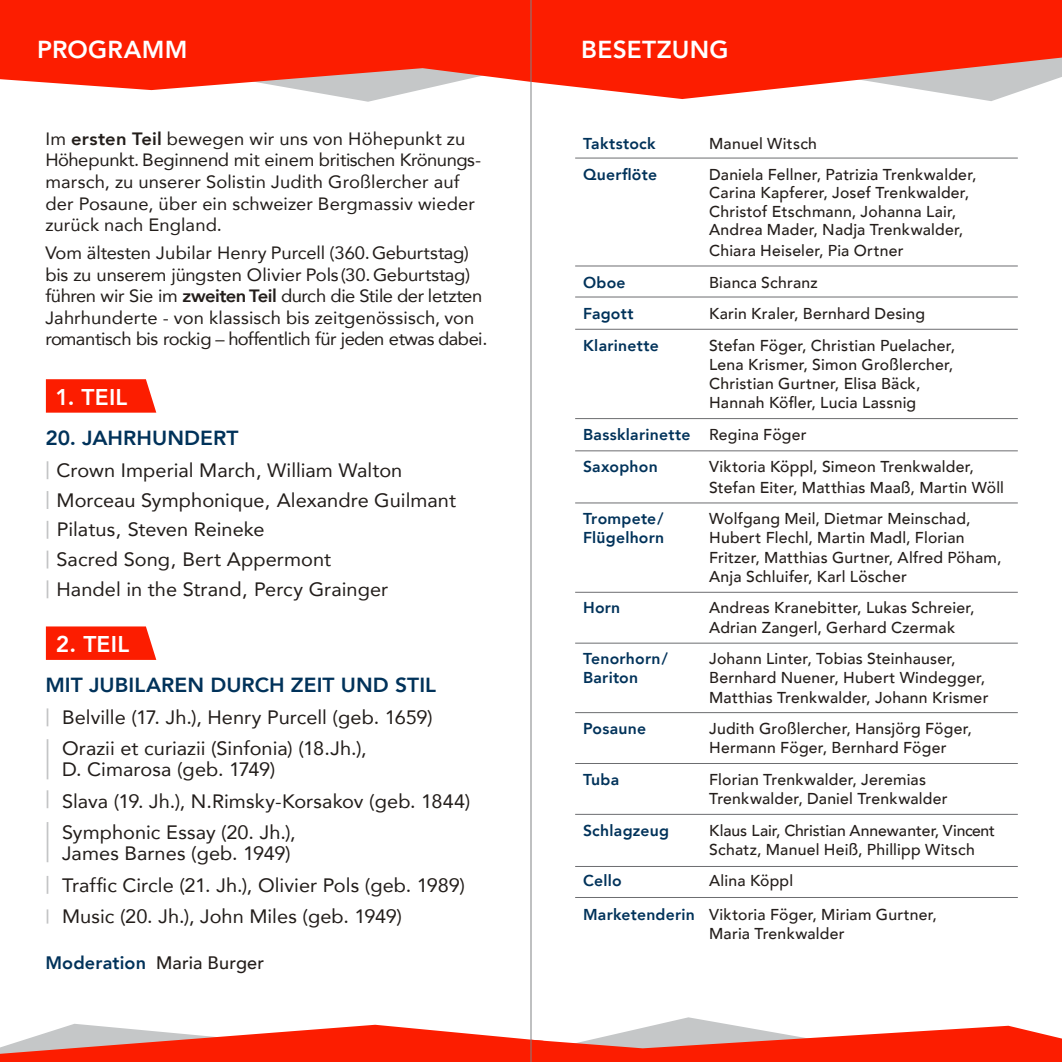
<style>
.page{position:relative;width:1062px;height:1062px;background:#fff}
.page>*{position:absolute;margin:0;border:0;box-sizing:border-box;transform-origin:0 0}
.Teile{font:800 24.5px "Avenir";letter-spacing:.01em;color:#fff}
.Teile-2{font:800 22.75px "Avenir";letter-spacing:.01em;color:#fff}
.Text{font:800 20.3px "Avenir";color:#00325a}
.Text-2{font:19.43px "Avenir";color:#221d1a}
.Text-3{font:500 18.03px "Avenir";letter-spacing:.01em;color:#241e1b}
.Text-4{font:17.85px "Avenir";color:#221d1a}
.Text-5{font:17.85px "Avenir";letter-spacing:-.025em;color:#221d1a}
.Text-6{font:17.85px "Avenir";letter-spacing:-.03em;color:#221d1a}
.Text-7{font:500 15.75px "Avenir";letter-spacing:.015em;color:#241e1b}
.Text-8{font:800 15.75px "Avenir";letter-spacing:.015em;color:#00325a}
.Text-9{font:500 15.75px "Avenir";letter-spacing:-.005em;color:#241e1b}
.s1{font-weight:800}
.s2{font-weight:800;color:#00325a}
.s3{font-weight:500;color:#241e1b}
</style>
<div class="page">
<svg style="left:302px;top:90px;width:117px;height:12px"></svg>
<svg style="left:531px;top:0;width:531px;height:99px;background:#f73f27"></svg>
<svg style="left:0;top:0;width:530px;height:90px;background:#f83219"></svg>
<svg style="left:46px;top:379px;width:110px;height:34px;background:#fc2a0f"></svg>
<hr style="left:575px;top:266px;width:442px;height:1px;background:#6c6d70">
<hr style="left:575px;top:158px;width:442px;height:1px;background:#6c6d70">
<hr style="left:575px;top:297px;width:442px;height:1px;background:#6c6d70">
<hr style="left:575px;top:329px;width:442px;height:1px;background:#6c6d70">
<hr style="left:575px;top:418px;width:442px;height:1px;background:#6c6d70">
<hr style="left:575px;top:450px;width:442px;height:1px;background:#6c6d70">
<hr style="left:575px;top:502px;width:442px;height:1px;background:#6c6d70">
<hr style="left:575px;top:592px;width:442px;height:1px;background:#6c6d70">
<hr style="left:575px;top:643px;width:442px;height:1px;background:#6c6d70">
<hr style="left:575px;top:712px;width:442px;height:1px;background:#6c6d70">
<hr style="left:575px;top:763px;width:442px;height:1px;background:#6c6d70">
<hr style="left:575px;top:814px;width:442px;height:1px;background:#6c6d70">
<hr style="left:575px;top:897px;width:442px;height:1px;background:#6c6d70">
<hr style="left:575px;top:866px;width:442px;height:1px;background:#6c6d70">
<svg style="left:0;top:1017px;width:1062px;height:45px"></svg>
<hr style="left:530px;top:0;width:1px;height:1062px;background:#808285">
<svg style="left:46px;top:626px;width:110px;height:34px;background:#fc2a0f"></svg>
<svg style="left:47px;top:461px;width:1px;height:18px"></svg>
<svg style="left:47px;top:491px;width:1px;height:18px"></svg>
<svg style="left:47px;top:521px;width:1px;height:18px"></svg>
<svg style="left:47px;top:550px;width:1px;height:18px"></svg>
<svg style="left:47px;top:580px;width:1px;height:18px"></svg>
<svg style="left:47px;top:708px;width:1px;height:18px"></svg>
<hr style="left:47px;top:739px;width:1px;height:40px;background:#6c6d70">
<svg style="left:47px;top:790px;width:1px;height:18px"></svg>
<svg style="left:47px;top:876px;width:1px;height:17px"></svg>
<svg style="left:47px;top:909px;width:1px;height:14px"></svg>
<hr style="left:47px;top:822px;width:1px;height:40px;background:#6c6d70">
<p class="Teile" style="left:37px;top:30px;width:152px">PROGRAMM</p>
<p class="Teile" style="left:581px;top:30px;width:149px">BESETZUNG</p>
<p class="Text-4" style="left:45px;top:124px;width:421px">Im <span class="s1">ersten Teil</span> bewegen wir uns von Höhepunkt zu</p>
<p class="Text-5" style="left:45px;top:146px;width:437px">Höhepunkt. Beginnend mit einem britischen Krönungs-</p>
<p class="Text-4" style="left:45px;top:167px;width:416px">marsch, zu unserer Solistin Judith Großlercher auf</p>
<p class="Text-4" style="left:45px;top:189px;width:431px">der Posaune, über ein schweizer Bergmassiv wieder</p>
<p class="Text-4" style="left:45px;top:210px;width:178px">zurück nach England.</p>
<p class="Text-4" style="left:45px;top:238px;width:425px">Vom ältesten Jubilar Henry Purcell (360. Geburtstag)</p>
<p class="Text-4" style="left:45px;top:260px;width:426px">bis zu unserem jüngsten Olivier Pols (30. Geburtstag)</p>
<p class="Text-5" style="left:45px;top:281px;width:438px">führen wir Sie im <span class="s1">zweiten Teil</span> durch die Stile der letzten</p>
<p class="Text-4" style="left:45px;top:303px;width:430px">Jahrhunderte - von klassisch bis zeitgenössisch, von</p>
<p class="Text-6" style="left:45px;top:325px;width:444px">romantisch bis rockig – hoffentlich für jeden etwas dabei.</p>
<p class="Teile-2" style="left:55px;top:379px;width:74px">1. TEIL</p>
<p class="Text" style="left:45px;top:422px;width:195px">20. JAHRHUNDERT</p>
<p class="Text-2" style="left:56px;top:454px;width:347px">Crown Imperial March, William Walton</p>
<p class="Text-2" style="left:56px;top:484px;width:401px">Morceau Symphonique, Alexandre Guilmant</p>
<p class="Text-2" style="left:57px;top:514px;width:209px">Pilatus, Steven Reineke</p>
<p class="Text-2" style="left:56px;top:544px;width:276px">Sacred Song, Bert Appermont</p>
<p class="Text-2" style="left:56px;top:573px;width:333px">Handel in the Strand, Percy Grainger</p>
<p class="Teile-2" style="left:56px;top:626px;width:75px">2. TEIL</p>
<p class="Text" style="left:45px;top:669px;width:392px">MIT JUBILAREN DURCH ZEIT UND STIL</p>
<p class="Text-2" style="left:62px;top:701px;width:372px">Belville (17. Jh.), Henry Purcell (geb. 1659)</p>
<p class="Text-2" style="left:62px;top:733px;width:306px">Orazii et curiazii (Sinfonia) (18.Jh.),</p>
<p class="Text-2" style="left:62px;top:754px;width:215px">D. Cimarosa (geb. 1749)</p>
<p class="Text-2" style="left:62px;top:785px;width:410px">Slava (19. Jh.), N.Rimsky-Korsakov (geb. 1844)</p>
<p class="Text-2" style="left:62px;top:817px;width:235px">Symphonic Essay (20. Jh.),</p>
<p class="Text-2" style="left:62px;top:838px;width:230px">James Barnes (geb. 1949)</p>
<p class="Text-2" style="left:62px;top:869px;width:404px">Traffic Circle (21. Jh.), Olivier Pols (geb. 1989)</p>
<p class="Text-2" style="left:62px;top:901px;width:341px">Music (20. Jh.), John Miles (geb. 1949)</p>
<p class="Text-3" style="left:45px;top:947px;width:220px"><span class="s2">Moderation</span> Maria Burger</p>
<p class="Text-8" style="left:583px;top:131px;width:74px">Taktstock</p>
<p class="Text-7" style="left:709px;top:129px;width:109px">Manuel Witsch</p>
<p class="Text-8" style="left:583px;top:162px;width:75px">Querflöte</p>
<p class="Text-7" style="left:709px;top:161px;width:269px">Daniela Fellner, Patrizia Trenkwalder,</p>
<p class="Text-7" style="left:709px;top:179px;width:261px">Carina Kapferer, Josef Trenkwalder,</p>
<p class="Text-7" style="left:709px;top:198px;width:248px">Christof Etschmann, Johanna Lair,</p>
<p class="Text-7" style="left:709px;top:216px;width:256px">Andrea Mader, Nadja Trenkwalder,</p>
<p class="Text-7" style="left:709px;top:237px;width:196px">Chiara Heiseler, Pia Ortner</p>
<p class="Text-8" style="left:583px;top:270px;width:44px">Oboe</p>
<p class="Text-7" style="left:709px;top:268px;width:110px">Bianca Schranz</p>
<p class="Text-8" style="left:583px;top:301px;width:52px">Fagott</p>
<p class="Text-7" style="left:709px;top:300px;width:218px">Karin Kraler, Bernhard Desing</p>
<p class="Text-8" style="left:583px;top:333px;width:77px">Klarinette</p>
<p class="Text-7" style="left:709px;top:331px;width:247px">Stefan Föger, Christian Puelacher,</p>
<p class="Text-7" style="left:709px;top:351px;width:246px">Lena Krismer, Simon Großlercher,</p>
<p class="Text-7" style="left:709px;top:370px;width:213px">Christian Gurtner, Elisa Bäck,</p>
<p class="Text-7" style="left:709px;top:389px;width:209px">Hannah Köfler, Lucia Lassnig</p>
<p class="Text-8" style="left:583px;top:422px;width:225px">Bassklarinette <span class="s3">Regina Föger</span></p>
<p class="Text-8" style="left:583px;top:454px;width:76px">Saxophon</p>
<p class="Text-7" style="left:709px;top:452px;width:266px">Viktoria Köppl, Simeon Trenkwalder,</p>
<p class="Text-7" style="left:709px;top:473px;width:296px">Stefan Eiter, Matthias Maaß, Martin Wöll</p>
<p class="Text-8" style="left:583px;top:506px;width:82px">Trompete/</p>
<p class="Text-7" style="left:709px;top:505px;width:263px">Wolfgang Meil, Dietmar Meinschad,</p>
<p class="Text-8" style="left:583px;top:525px;width:83px">Flügelhorn</p>
<p class="Text-7" style="left:709px;top:524px;width:257px">Hubert Flechl, Martin Madl, Florian</p>
<p class="Text-7" style="left:709px;top:543px;width:294px">Fritzer, Matthias Gurtner, Alfred Pöham,</p>
<p class="Text-7" style="left:709px;top:562px;width:199px">Anja Schluifer, Karl Löscher</p>
<p class="Text-8" style="left:583px;top:595px;width:39px">Horn</p>
<p class="Text-7" style="left:709px;top:594px;width:267px">Andreas Kranebitter, Lukas Schreier,</p>
<p class="Text-7" style="left:709px;top:613px;width:247px">Adrian Zangerl, Gerhard Czermak</p>
<p class="Text-8" style="left:583px;top:646px;width:86px">Tenorhorn/</p>
<p class="Text-7" style="left:709px;top:645px;width:248px">Johann Linter, Tobias Steinhauser,</p>
<p class="Text-8" style="left:583px;top:665px;width:57px">Bariton</p>
<p class="Text-7" style="left:709px;top:664px;width:277px">Bernhard Nuener, Hubert Windegger,</p>
<p class="Text-7" style="left:709px;top:683px;width:281px">Matthias Trenkwalder, Johann Krismer</p>
<p class="Text-8" style="left:583px;top:716px;width:65px">Posaune</p>
<p class="Text-7" style="left:709px;top:715px;width:264px">Judith Großlercher, Hansjörg Föger,</p>
<p class="Text-7" style="left:709px;top:734px;width:239px">Hermann Föger, Bernhard Föger</p>
<p class="Text-8" style="left:583px;top:767px;width:38px">Tuba</p>
<p class="Text-7" style="left:709px;top:765px;width:218px">Florian Trenkwalder, Jeremias</p>
<p class="Text-7" style="left:709px;top:785px;width:240px">Trenkwalder, Daniel Trenkwalder</p>
<p class="Text-8" style="left:583px;top:818px;width:87px">Schlagzeug</p>
<p class="Text-9" style="left:709px;top:816px;width:287px">Klaus Lair, Christian Annewanter, Vincent</p>
<p class="Text-7" style="left:709px;top:835px;width:267px">Schatz, Manuel Heiß, Phillipp Witsch</p>
<p class="Text-8" style="left:583px;top:868px;width:40px">Cello</p>
<p class="Text-7" style="left:709px;top:867px;width:86px">Alina Köppl</p>
<p class="Text-7" style="left:583px;top:900px;width:355px"><span class="s2">Marketenderin</span> Viktoria Föger, Miriam Gurtner,</p>
<p class="Text-7" style="left:709px;top:919px;width:137px">Maria Trenkwalder</p>
</div>
